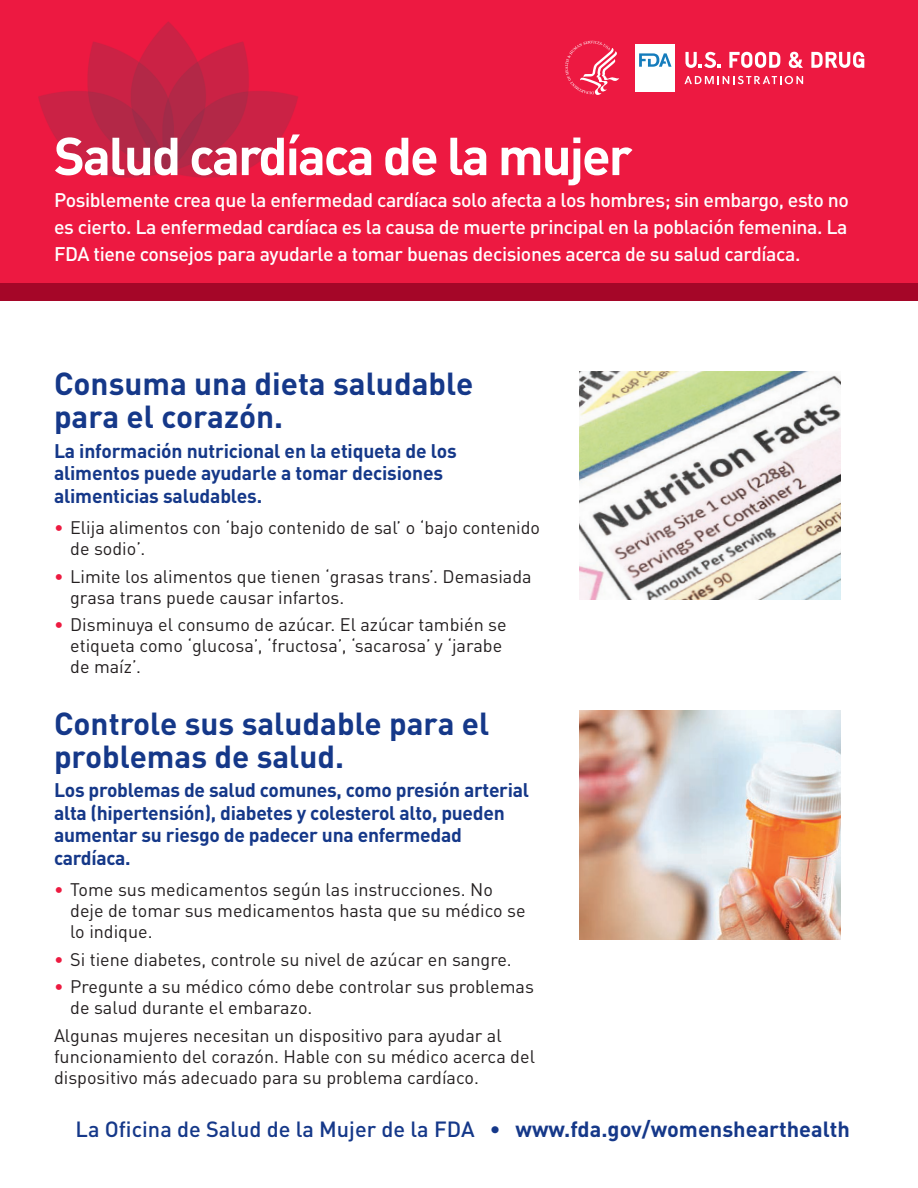
<style>
.page{position:relative;width:918px;height:1188px;background:#fff}
.page>*{position:absolute;margin:0;border:0;box-sizing:border-box;transform-origin:0 0}
.t1{font:700 52.5px "DINOT";letter-spacing:-.04em;color:#fff}
.t2{font:700 31.5px/33px "DINOT";color:#153889}
.t3{font:500 21.75px "DINOT";color:#153889}
.t4{font:700 19.5px/22.5px "DINOT";letter-spacing:-.015em;color:#153889}
.t5{font:500 19.5px/27px "DINOT";letter-spacing:-.02em;color:#fff;text-align:justify}
.t6{font:18px/21px "DINOT";color:#231f20}
.s1{color:#ed1a40}
.s2{font-weight:700}
</style>
<div class="page">
<img style="left:0;top:0;width:918px;height:283px">
<div style="left:0;top:283px;width:918px;height:17px;background:#a50628"></div>
<svg style="left:684px;top:76px;width:119px;height:8px"></svg>
<svg style="left:729px;top:52px;width:51px;height:16px"></svg>
<svg style="left:789px;top:52px;width:14px;height:16px"></svg>
<svg style="left:811px;top:52px;width:53px;height:16px"></svg>
<div style="left:635px;top:44px;width:40px;height:48px;background:#fff"></div>
<svg style="left:639px;top:53px;width:33px;height:14px"></svg>
<svg style="left:565px;top:41px;width:54px;height:54px;background:#ef3d5f"></svg>
<img style="left:580px;top:371px;width:261px;height:229px">
<img style="left:580px;top:711px;width:261px;height:228px">
<svg style="left:685px;top:52px;width:35px;height:16px"></svg>
<h1 class="t1" style="left:54px;top:122px;width:580px">Salud cardíaca de la mujer</h1>
<p class="t5" style="left:54px;top:186px;width:796px">Posiblemente crea que la enfermedad cardíaca solo afecta a los hombres; sin embargo, esto no es cierto. La enfermedad cardíaca es la causa de muerte principal en la población femenina. La FDA tiene consejos para ayudarle a tomar buenas decisiones acerca de su salud cardíaca.</p>
<h2 class="t2" style="left:54px;top:367px;width:421px">Consuma una dieta saludable para el corazón.</h2>
<p class="t4" style="left:54px;top:439px;width:404px">La información nutricional en la etiqueta de los alimentos puede ayudarle a tomar decisiones alimenticias saludables.</p>
<p class="t6" style="left:70px;top:517px;width:471px;text-indent:-16px"><span class="s1">•</span> Elija alimentos con ‘bajo contenido de sal’ o ‘bajo contenido de sodio’.</p>
<p class="t6" style="left:70px;top:565px;width:463px;text-indent:-16px"><span class="s1">•</span> Limite los alimentos que tienen ‘grasas trans’. Demasiada grasa trans puede causar infartos.</p>
<p class="t6" style="left:70px;top:614px;width:438px;text-indent:-16px"><span class="s1">•</span> Disminuya el consumo de azúcar. El azúcar también se etiqueta como ‘glucosa’, ‘fructosa’, ‘sacarosa’ y ‘jarabe de maíz’.</p>
<h2 class="t2" style="left:54px;top:706px;width:437px">Controle sus saludable para el problemas de salud.</h2>
<p class="t4" style="left:54px;top:778px;width:477px">Los problemas de salud comunes, como presión arterial alta (hipertensión), diabetes y colesterol alto, pueden aumentar su riesgo de padecer una enfermedad cardíaca.</p>
<p class="t6" style="left:70px;top:879px;width:457px;text-indent:-16px"><span class="s1">•</span> Tome sus medicamentos según las instrucciones. No deje de tomar sus medicamentos hasta que su médico se lo indique.</p>
<p class="t6" style="left:54px;top:948px;width:459px"><span class="s1">•</span> Si tiene diabetes, controle su nivel de azúcar en sangre.</p>
<p class="t6" style="left:70px;top:976px;width:465px;text-indent:-16px"><span class="s1">•</span> Pregunte a su médico cómo debe controlar sus problemas de salud durante el embarazo.</p>
<p class="t6" style="left:54px;top:1025px;width:482px">Algunas mujeres necesitan un dispositivo para ayudar al funcionamiento del corazón. Hable con su médico acerca del dispositivo más adecuado para su problema cardíaco.</p>
<p class="t3" style="left:76px;top:1115px;width:776px">La Oficina de Salud de la Mujer de la FDA <span class="s2">• www.fda.gov/womenshearthealth</span></p>
</div>
